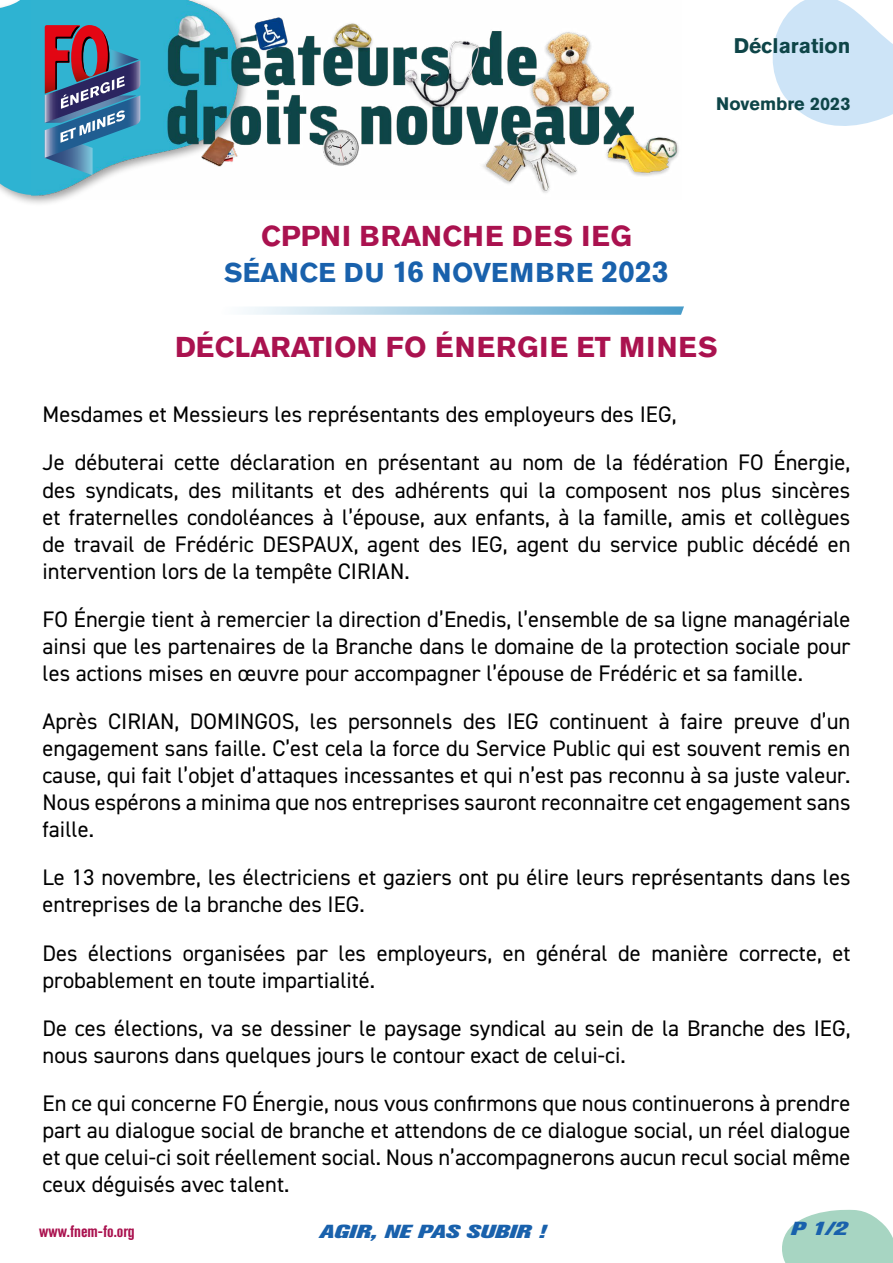
<style>
.page{position:relative;width:893px;height:1263px;background:#fff}
.page>*{position:absolute;margin:0;border:0;box-sizing:border-box;transform-origin:0 0}
.t1{font:700 28.5px "Akzidenz Grotesk Pro";letter-spacing:.02em;color:#aa124f}
.t2{font:700 27px "Akzidenz Grotesk Pro";letter-spacing:.02em;color:#1961ac}
.t3{font:22.5px/27px "DIN2014";color:#000}
.t4{font:700 21px "Akzidenz Grotesk Pro";color:#0e4548}
.t5{font:italic 800 18.75px "Akzidenz Grotesk Pro";color:#1961ac;scale:1.4 1}
.t6{font:700 18px "Akzidenz Grotesk Pro";color:#0e4548}
.t7{font:700 condensed 16.5px "Akzidenz Grotesk Pro";color:#aa124f}
.s1{font-size:30px}
</style>
<div class="page">
<svg style="left:782px;top:1210px;width:111px;height:53px;background:#b3daca"></svg>
<div style="left:0;top:0;width:250px;height:207px;background:#000;opacity:.37"></div>
<div style="left:0;top:0;width:32px;height:198px;background:#2eb3d2"></div>
<svg style="left:772px;top:0;width:121px;height:126px"></svg>
<img style="left:32px;top:0;width:647px;height:199px">
<svg style="left:44px;top:25px;width:96px;height:150px;background:#5e7594"></svg>
<svg style="left:244px;top:306px;width:440px;height:9px;background:#a6cee4"></svg>
<p class="t4" style="left:734px;top:32px;width:118px">Déclaration</p>
<p class="t1" style="left:261px;top:218px;width:372px">CPPNI BRANCHE DES IEG</p>
<p class="t2" style="left:224px;top:255px;width:446px">SÉANCE DU <span class="s1">16</span> NOVEMBRE <span class="s1">2023</span></p>
<p class="t6" style="left:716px;top:92px;width:136px">Novembre 2023</p>
<p class="t1" style="left:175px;top:329px;width:544px">DÉCLARATION FO ÉNERGIE ET MINES</p>
<p class="t3" style="left:43px;top:390px;width:809px;line-height:48.3px">Mesdames et Messieurs les représentants des employeurs des IEG,<br>Je débuterai cette déclaration en présentant au nom de la fédération FO Énergie,</p>
<p class="t3" style="left:43px;top:476px;width:809px;text-align:justify">des syndicats, des militants et des adhérents qui la composent nos plus sincères et fraternelles condoléances à l’épouse, aux enfants, à la famille, amis et collègues de travail de Frédéric DESPAUX, agent des IEG, agent du service public décédé en intervention lors de la tempête CIRIAN.</p>
<p class="t3" style="left:43px;top:605px;width:809px;text-align:justify">FO Énergie tient à remercier la direction d’Enedis, l’ensemble de sa ligne managériale ainsi que les partenaires de la Branche dans le domaine de la protection sociale pour les actions mises en œuvre pour accompagner l’épouse de Frédéric et sa famille.</p>
<p class="t3" style="left:43px;top:707px;width:809px;text-align:justify">Après CIRIAN, DOMINGOS, les personnels des IEG continuent à faire preuve d’un engagement sans faille. C’est cela la force du Service Public qui est souvent remis en cause, qui fait l’objet d’attaques incessantes et qui n’est pas reconnu à sa juste valeur.<br>Nous espérons a minima que nos entreprises sauront reconnaitre cet engagement sans faille.</p>
<p class="t3" style="left:43px;top:864px;width:809px">Le 13 novembre, les électriciens et gaziers ont pu élire leurs représentants dans les entreprises de la branche des IEG.</p>
<p class="t3" style="left:43px;top:939px;width:809px">Des élections organisées par les employeurs, en général de manière correcte, et probablement en toute impartialité.</p>
<p class="t3" style="left:43px;top:1014px;width:809px">De ces élections, va se dessiner le paysage syndical au sein de la Branche des IEG, nous saurons dans quelques jours le contour exact de celui-ci.</p>
<p class="t3" style="left:43px;top:1089px;width:809px;text-align:justify">En ce qui concerne FO Énergie, nous vous confirmons que nous continuerons à prendre part au dialogue social de branche et attendons de ce dialogue social, un réel dialogue et que celui-ci soit réellement social. Nous n’accompagnerons aucun recul social même ceux déguisés avec talent.</p>
<p class="t7" style="left:39px;top:1221px;width:97px">www.fnem-fo.org</p>
<p class="t5" style="left:319px;top:1219px;width:163px">AGIR, NE PAS SUBIR !</p>
<p class="t5" style="left:791px;top:1216px;width:42px">P 1/2</p>
</div>
